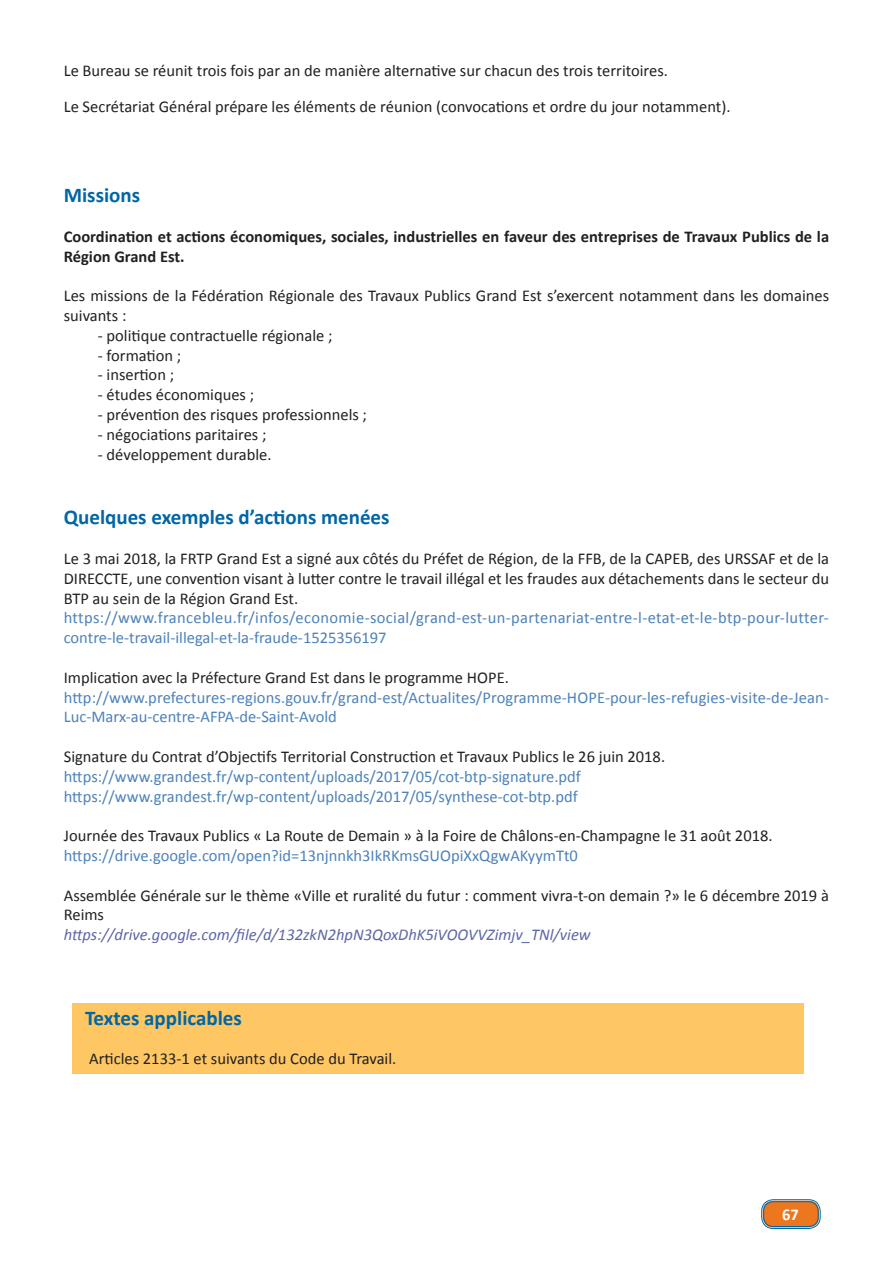
<style>
.page{position:relative;width:893px;height:1263px;background:#fff}
.page>*{position:absolute;margin:0;border:0;box-sizing:border-box;transform-origin:0 0}
.t1{font:700 21px "Calibri";color:#0166a5}
.t2{font:16.5px/19.8px "Calibri";color:#231f20}
.t3{font:16.5px/19.8px "Calibri";color:#4d82b9}
.t4{font:700 16.5px/19.8px "Calibri";color:#231f20}
.t5{font:italic 16.5px "Calibri";color:#5d66a6}
.t6{font:700 16.5px "Calibri";color:#fff}
</style>
<div class="page">
<div style="left:763px;top:1201px;width:56px;height:26px;background:#ec771f;border-radius:10px"></div>
<div style="left:761px;top:1199px;width:60px;height:30px;border:1px solid #0166a5;border-radius:12px"></div>
<div style="left:763px;top:1201px;width:56px;height:26px;border:1px solid #0166a5;border-radius:9px"></div>
<div style="left:73px;top:1003px;width:731px;height:71px;background:#fec764"></div>
<p class="t2" style="left:64px;top:61px;width:606px">Le Bureau se réunit trois fois par an de manière alternative sur chacun des trois territoires.</p>
<p class="t2" style="left:64px;top:97px;width:668px">Le Secrétariat Général prépare les éléments de réunion (convocations et ordre du jour notamment).</p>
<p class="t1" style="left:64px;top:182px;width:78px">Missions</p>
<p class="t4" style="left:64px;top:226px;width:767px">Coordination et actions économiques, sociales, industrielles en faveur des entreprises de Travaux Publics de la<br>Région Grand Est.</p>
<p class="t2" style="left:64px;top:286px;width:767px">Les missions de la Fédération Régionale des Travaux Publics Grand Est s’exercent notamment dans les domaines suivants :</p>
<p class="t2" style="left:98px;top:325px;width:236px">- politique contractuelle régionale ;</p>
<p class="t2" style="left:98px;top:345px;width:85px">- formation ;</p>
<p class="t2" style="left:98px;top:365px;width:78px">- insertion ;</p>
<p class="t2" style="left:98px;top:385px;width:158px">- études économiques ;</p>
<p class="t2" style="left:98px;top:405px;width:271px">- prévention des risques professionnels ;</p>
<p class="t2" style="left:98px;top:424px;width:170px">- négociations paritaires ;</p>
<p class="t2" style="left:98px;top:444px;width:175px">- développement durable.</p>
<p class="t1" style="left:64px;top:504px;width:327px">Quelques exemples d’actions menées</p>
<p class="t2" style="left:64px;top:549px;width:767px;text-align:justify">Le 3 mai 2018, la FRTP Grand Est a signé aux côtés du Préfet de Région, de la FFB, de la CAPEB, des URSSAF et de la DIRECCTE, une convention visant à lutter contre le travail illégal et les fraudes aux détachements dans le secteur du BTP au sein de la Région Grand Est.</p>
<p class="t3" style="left:64px;top:608px;width:767px">https://www.francebleu.fr/infos/economie-social/grand-est-un-partenariat-entre-l-etat-et-le-btp-pour-lutter&shy;contre-le-travail-illegal-et-la-fraude-1525356197</p>
<p class="t2" style="left:64px;top:667px;width:447px">Implication avec la Préfecture Grand Est dans le programme HOPE.</p>
<p class="t3" style="left:64px;top:687px;width:767px">http://www.prefectures-regions.gouv.fr/grand-est/Actualites/Programme-HOPE-pour-les-refugies-visite-de-Jean-<br>Luc-Marx-au-centre-AFPA-de-Saint-Avold</p>
<p class="t2" style="left:64px;top:747px;width:603px">Signature du Contrat d’Objectifs Territorial Construction et Travaux Publics le 26 juin 2018.</p>
<p class="t3" style="left:64px;top:766px;width:519px">https://www.grandest.fr/wp-content/uploads/2017/05/cot-btp-signature.pdf</p>
<p class="t3" style="left:64px;top:786px;width:515px">https://www.grandest.fr/wp-content/uploads/2017/05/synthese-cot-btp.pdf</p>
<p class="t2" style="left:64px;top:826px;width:710px">Journée des Travaux Publics « La Route de Demain » à la Foire de Châlons-en-Champagne le 31 août 2018.</p>
<p class="t3" style="left:64px;top:846px;width:516px">https://drive.google.com/open?id=13njnnkh3IkRKmsGUOpiXxQgwAKyymTt0</p>
<p class="t2" style="left:64px;top:885px;width:767px">Assemblée Générale sur le thème «Ville et ruralité du futur : comment vivra-t-on demain ?» le 6 décembre 2019 à<br>Reims</p>
<p class="t5" style="left:64px;top:923px;width:528px">https://drive.google.com/file/d/132zkN2hpN3QoxDhK5iVOOVVZimjv_TNl/view</p>
<p class="t1" style="left:85px;top:1004px;width:158px">Textes applicables</p>
<p class="t2" style="left:89px;top:1049px;width:308px">Articles 2133-1 et suivants du Code du Travail.</p>
<p class="t6" style="left:782px;top:1204px;width:18px">67</p>
</div>
